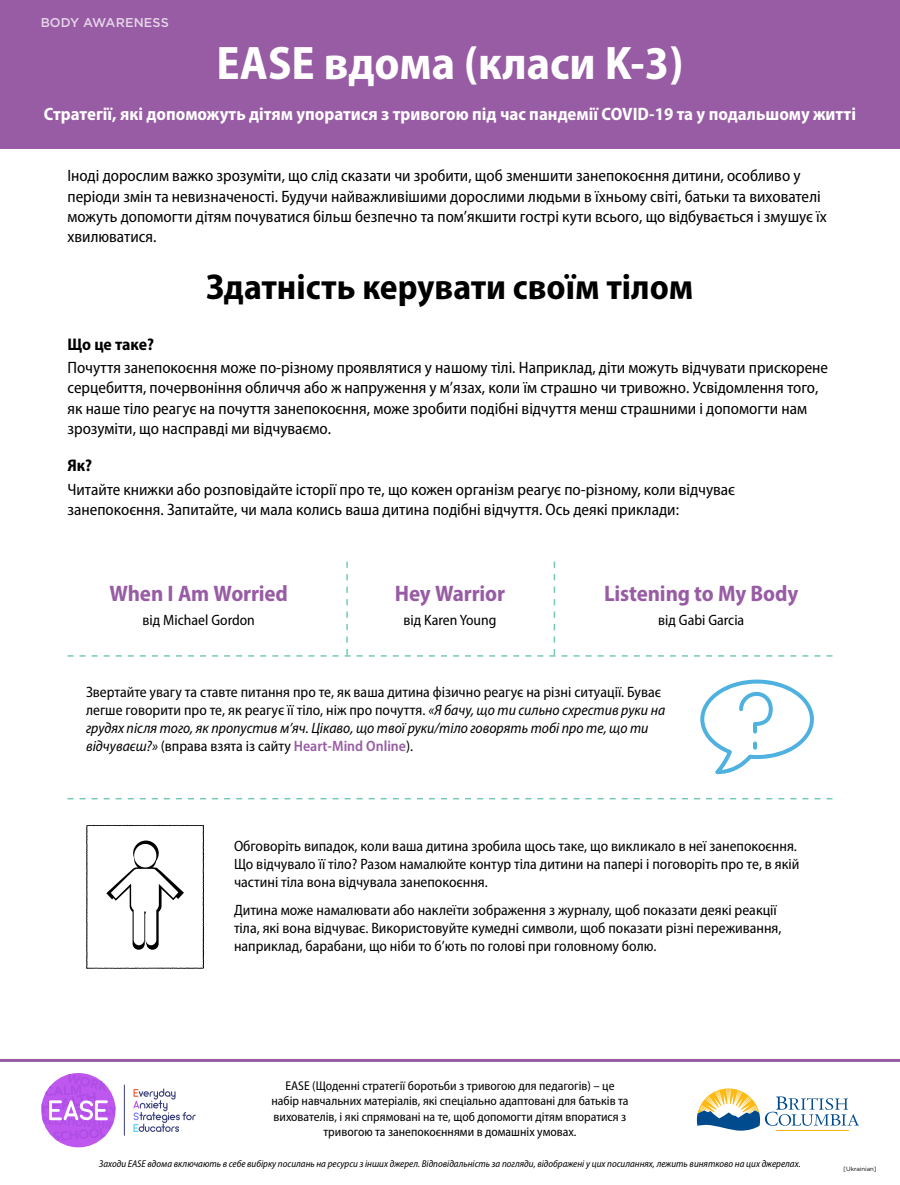
<style>
.page{position:relative;width:900px;height:1185px;background:#fff}
.page>*{position:absolute;margin:0;border:0;box-sizing:border-box;transform-origin:0 0}
.t1{font:700 semi-condensed 47.25px "Myriad Pro";color:#fff}
.t2{font:700 semi-condensed 36px "Myriad Pro";color:#000}
.t3{font:700 semi-condensed 22.5px "Myriad Pro";letter-spacing:-.005em;color:#985ca4}
.t4{font:700 semi-condensed 18px "Myriad Pro";color:#fff}
.t5{font:700 semi-condensed 16.88px "Myriad Pro";letter-spacing:-.005em;color:#000}
.t6{font:semi-condensed 16.5px/20.2px "Myriad Pro";color:#000}
.t7{font:semi-condensed 15px/18px "Myriad Pro";color:#000}
.t8{font:semi-condensed 12.75px/15.3px "Myriad Pro";color:#000;text-align:center}
.t9{font:500 12.75px "Gotham";letter-spacing:.01em;color:#fff}
.t10{font:italic semi-condensed 9.9px "Myriad Pro";color:#000}
.t11{font:6px "Gotham";color:#000}
.s1{font-style:italic}
.s2{font-weight:600;color:#985ca4}
</style>
<div class="page">
<div style="left:0;top:0;width:900px;height:148px;background:#985ca4"></div>
<svg style="left:133px;top:1088px;width:63px;height:43px"></svg>
<hr style="left:124px;top:1084px;width:1px;height:51px;background:#383e78">
<div style="left:41px;top:1072px;width:75px;height:75px;background:#be57ee;border-radius:50%"></div>
<svg style="left:41px;top:1072px;width:75px;height:69px"></svg>
<hr style="left:776px;top:1130px;width:72px;height:1px;background:#fdb913">
<svg style="left:697px;top:1088px;width:162px;height:42px"></svg>
<hr style="left:0;top:1058px;width:900px;height:3px;background:#985ca4">
<svg style="left:700px;top:679px;width:114px;height:95px"></svg>
<svg style="left:86px;top:824px;width:118px;height:144px"></svg>
<svg style="left:68px;top:561px;width:765px;height:95px"></svg>
<svg style="left:68px;top:798px;width:765px;height:1px"></svg>
<p class="t9" style="left:40px;top:15px;width:130px">BODY AWARENESS</p>
<h1 class="t1" style="left:217px;top:33px;width:468px">EASE вдома (класи K-3)</h1>
<p class="t4" style="left:44px;top:102px;width:814px">Стратегії, які допоможуть дітям упоратися з тривогою під час пандемії COVID-19 та у подальшому житті</p>
<p class="t6" style="left:68px;top:165px;width:761px">Іноді дорослим важко зрозуміти, що слід сказати чи зробити, щоб зменшити занепокоєння дитини, особливо у періоди змін та невизначеності. Будучи найважливішими дорослими людьми в їхньому світі, батьки та вихователі можуть допомогти дітям почуватися більш безпечно та пом’якшити гострі кути всього, що відбувається і змушує їх хвилюватися.</p>
<h2 class="t2" style="left:206px;top:263px;width:489px">Здатність керувати своїм тілом</h2>
<p class="t5" style="left:68px;top:333px;width:88px">Що це таке?</p>
<p class="t6" style="left:68px;top:357px;width:762px">Почуття занепокоєння може по-різному проявлятися у нашому тілі. Наприклад, діти можуть відчувати прискорене серцебиття, почервоніння обличчя або ж напруження у м’язах, коли їм страшно чи тривожно. Усвідомлення того, як наше тіло реагує на почуття занепокоєння, може зробити подібні відчуття менш страшними і допомогти нам зрозуміти, що насправді ми відчуваємо.</p>
<p class="t5" style="left:68px;top:454px;width:26px">Як?</p>
<p class="t6" style="left:68px;top:479px;width:669px">Читайте книжки або розповідайте історії про те, що кожен організм реагує по-різному, коли відчуває занепокоєння. Запитайте, чи мала колись ваша дитина подібні відчуття. Ось деякі приклади:</p>
<h3 class="t3" style="left:109px;top:578px;width:180px">When I Am Worried</h3>
<p class="t7" style="left:143px;top:611px;width:114px">від Michael Gordon</p>
<h3 class="t3" style="left:395px;top:578px;width:112px">Hey Warrior</h3>
<p class="t7" style="left:403px;top:611px;width:95px">від Karen Young</p>
<h3 class="t3" style="left:604px;top:578px;width:196px">Listening to My Body</h3>
<p class="t7" style="left:658px;top:611px;width:88px">від Gabi Garcia</p>
<p class="t7" style="left:86px;top:682px;width:581px">Звертайте увагу та ставте питання про те, як ваша дитина фізично реагує на різні ситуації. Буває легше говорити про те, як реагує її тіло, ніж про почуття. <span class="s1">«Я бачу, що ти сильно схрестив руки на грудях після того, як пропустив м’яч. Цікаво, що твої руки/тіло говорять тобі про те, що ти відчуваєш?»</span> (вправа взята із сайту <span class="s2">Heart-Mind Online</span>).</p>
<p class="t7" style="left:234px;top:836px;width:567px">Обговоріть випадок, коли ваша дитина зробила щось таке, що викликало в неї занепокоєння.<br>Що відчувало її тіло? Разом намалюйте контур тіла дитини на папері і поговоріть про те, в якій частині тіла вона відчувала занепокоєння.</p>
<p class="t7" style="left:234px;top:901px;width:549px">Дитина може намалювати або наклеїти зображення з журналу, щоб показати деякі реакції тіла, які вона відчуває. Використовуйте кумедні символи, щоб показати різні переживання, наприклад, барабани, що ніби то б’ють по голові при головному болю.</p>
<p class="t8" style="left:271px;top:1077px;width:359px">EASE (Щоденні стратегії боротьби з тривогою для педагогів) – це набір навчальних матеріалів, які спеціально адаптовані для батьків та вихователів, і які спрямовані на те, щоб допомогти дітям впоратися з тривогою та занепокоєннями в домашніх умовах.</p>
<p class="t10" style="left:99px;top:1157px;width:703px">Заходи EASE вдома включають в себе вибірку посилань на ресурси з інших джерел. Відповідальність за погляди, відображені у цих посиланнях, лежить винятково на цих джерелах.</p>
<p class="t11" style="left:844px;top:1164px;width:35px">[Ukrainian]</p>
</div>
